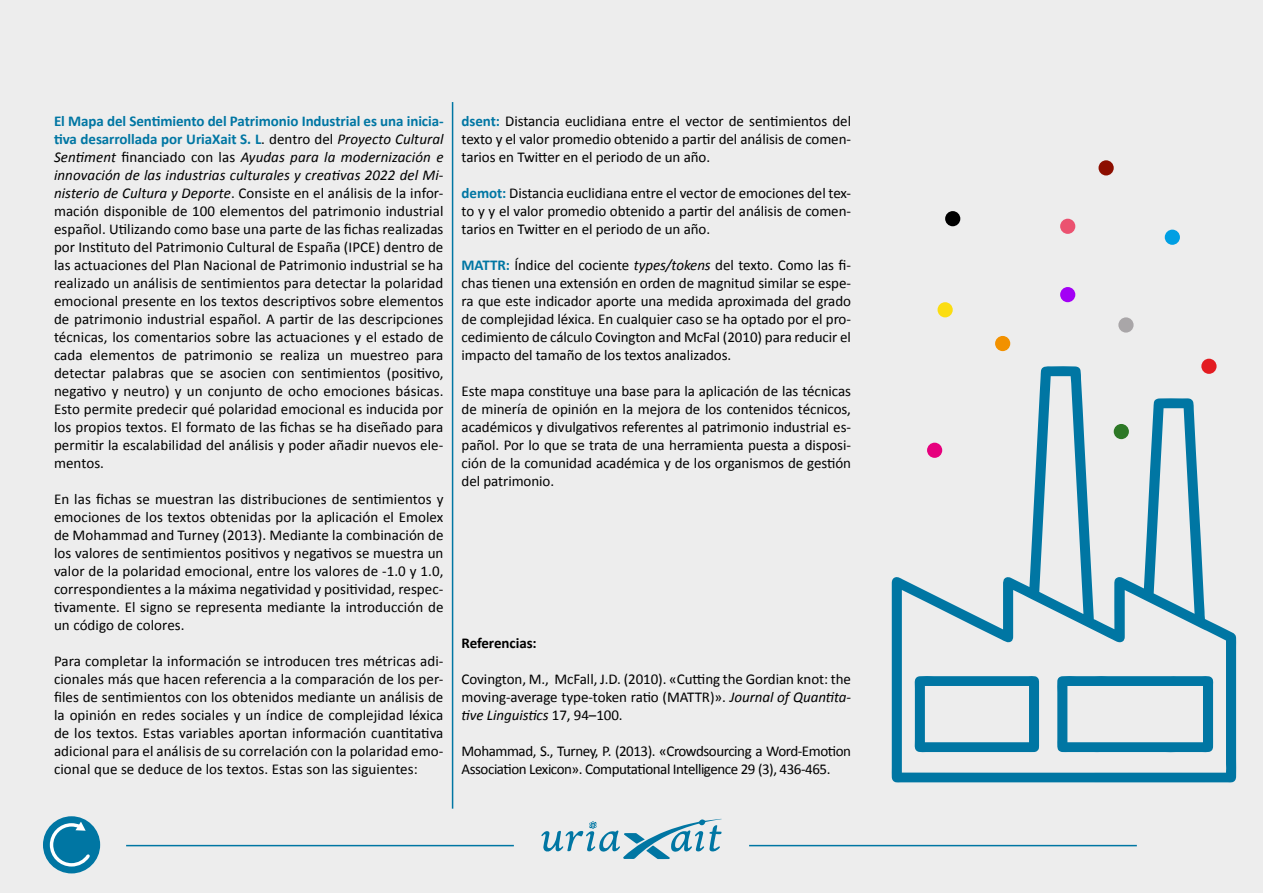
<style>
.page{position:relative;width:1263px;height:893px;background:#ededed}
.page>*{position:absolute;margin:0;border:0;box-sizing:border-box;transform-origin:0 0}
.t1{font:15px/18px "Calibri";letter-spacing:-.005em;color:#000;text-align:justify}
.t2{font:15px/18px "Calibri";letter-spacing:-.03em;color:#000}
.t3{font:700 15px "Calibri";letter-spacing:-.005em;color:#000}
.s1{font-weight:700;color:#0076a3}
.s2{font-style:italic}
</style>
<div class="page">
<svg style="left:541px;top:819px;width:181px;height:40px"></svg>
<hr style="left:126px;top:845px;width:388px;height:1px;background:#0076a3">
<hr style="left:749px;top:845px;width:388px;height:1px;background:#0076a3">
<div style="left:43px;top:816px;width:57px;height:57px;background:#0076a3;border-radius:50%"></div>
<svg style="left:48px;top:821px;width:45px;height:47px"></svg>
<hr style="left:452px;top:102px;width:1px;height:707px;background:#0076a3">
<svg style="left:892px;top:366px;width:344px;height:416px"></svg>
<div style="left:995px;top:336px;width:15px;height:15px;background:#f29100;border-radius:50%"></div>
<div style="left:1118px;top:317px;width:16px;height:16px;background:#a9a6a8;border-radius:50%"></div>
<svg style="left:1098px;top:160px;width:16px;height:16px"></svg>
<div style="left:945px;top:211px;width:15px;height:15px;background:#000;border-radius:50%"></div>
<div style="left:1165px;top:230px;width:15px;height:15px;background:#009fe3;border-radius:50%"></div>
<div style="left:1060px;top:219px;width:15px;height:15px;background:#eb5270;border-radius:50%"></div>
<div style="left:1114px;top:424px;width:15px;height:15px;background:#2d7826;border-radius:50%"></div>
<div style="left:937px;top:302px;width:16px;height:15px;background:#fbdd11;border-radius:50%"></div>
<div style="left:1060px;top:287px;width:15px;height:15px;background:#a300f5;border-radius:50%"></div>
<div style="left:1201px;top:359px;width:15px;height:15px;background:#e31c21;border-radius:50%"></div>
<div style="left:927px;top:443px;width:15px;height:15px;background:#e6007d;border-radius:50%"></div>
<p class="t1" style="left:54px;top:112px;width:391px"><span class="s1">El Mapa del Sentimiento del Patrimonio Industrial es una inicia&shy;tiva desarrollada por UriaXait S. L</span>. dentro del <span class="s2">Proyecto Cultural Sentiment</span> financiado con las <span class="s2">Ayudas para la modernización e innovación de las industrias culturales y creativas 2022 del Mi&shy;nisterio de Cultura y Deporte</span>. Consiste en el análisis de la infor&shy;mación disponible de 100 elementos del patrimonio industrial español. Utilizando como base una parte de las fichas realizadas por Instituto del Patrimonio Cultural de España (IPCE) dentro de las actuaciones del Plan Nacional de Patrimonio industrial se ha realizado un análisis de sentimientos para detectar la polaridad emocional presente en los textos descriptivos sobre elementos de patrimonio industrial español. A partir de las descripciones técnicas, los comentarios sobre las actuaciones y el estado de cada elementos de patrimonio se realiza un muestreo para detectar palabras que se asocien con sentimientos (positivo, negativo y neutro) y un conjunto de ocho emociones básicas.<br>Esto permite predecir qué polaridad emocional es inducida por los propios textos. El formato de las fichas se ha diseñado para permitir la escalabilidad del análisis y poder añadir nuevos ele&shy;mentos.</p>
<p class="t1" style="left:54px;top:490px;width:391px">En las fichas se muestran las distribuciones de sentimientos y emociones de los textos obtenidas por la aplicación el Emolex de Mohammad and Turney (2013). Mediante la combinación de los valores de sentimientos positivos y negativos se muestra un valor de la polaridad emocional, entre los valores de -1.0 y 1.0, correspondientes a la máxima negatividad y positividad, respec&shy;tivamente. El signo se representa mediante la introducción de un código de colores.</p>
<p class="t1" style="left:54px;top:652px;width:391px">Para completar la información se introducen tres métricas adi&shy;cionales más que hacen referencia a la comparación de los per&shy;files de sentimientos con los obtenidos mediante un análisis de la opinión en redes sociales y un índice de complejidad léxica de los textos. Estas variables aportan información cuantitativa adicional para el análisis de su correlación con la polaridad emo&shy;cional que se deduce de los textos. Estas son las siguientes:</p>
<p class="t1" style="left:462px;top:112px;width:391px"><span class="s1">dsent:</span> Distancia euclidiana entre el vector de sentimientos del texto y el valor promedio obtenido a partir del análisis de comen&shy;tarios en Twitter en el periodo de un año.</p>
<p class="t1" style="left:462px;top:184px;width:391px"><span class="s1">demot:</span> Distancia euclidiana entre el vector de emociones del tex&shy;to y y el valor promedio obtenido a partir del análisis de comen&shy;tarios en Twitter en el periodo de un año.</p>
<p class="t1" style="left:462px;top:256px;width:391px"><span class="s1">MATTR:</span> Índice del cociente <span class="s2">types/tokens</span> del texto. Como las fi&shy;chas tienen una extensión en orden de magnitud similar se espe&shy;ra que este indicador aporte una medida aproximada del grado de complejidad léxica. En cualquier caso se ha optado por el pro&shy;cedimiento de cálculo Covington and McFal (2010) para reducir el impacto del tamaño de los textos analizados.</p>
<p class="t1" style="left:462px;top:382px;width:391px">Este mapa constituye una base para la aplicación de las técnicas de minería de opinión en la mejora de los contenidos técnicos, académicos y divulgativos referentes al patrimonio industrial es&shy;pañol. Por lo que se trata de una herramienta puesta a disposi&shy;ción de la comunidad académica y de los organismos de gestión del patrimonio.</p>
<p class="t3" style="left:462px;top:632px;width:77px">Referencias:</p>
<p class="t1" style="left:462px;top:670px;width:391px">Covington, M., McFall, J.D. (2010). «Cutting the Gordian knot: the moving-average type-token ratio (MATTR)». <span class="s2">Journal of Quantita&shy;tive Linguistics</span> 17, 94–100.</p>
<p class="t2" style="left:462px;top:742px;width:391px">Mohammad, S., Turney, P. (2013). «Crowdsourcing a Word-Emotion<br>Association Lexicon». Computational Intelligence 29 (3), 436-465.</p>
</div>
